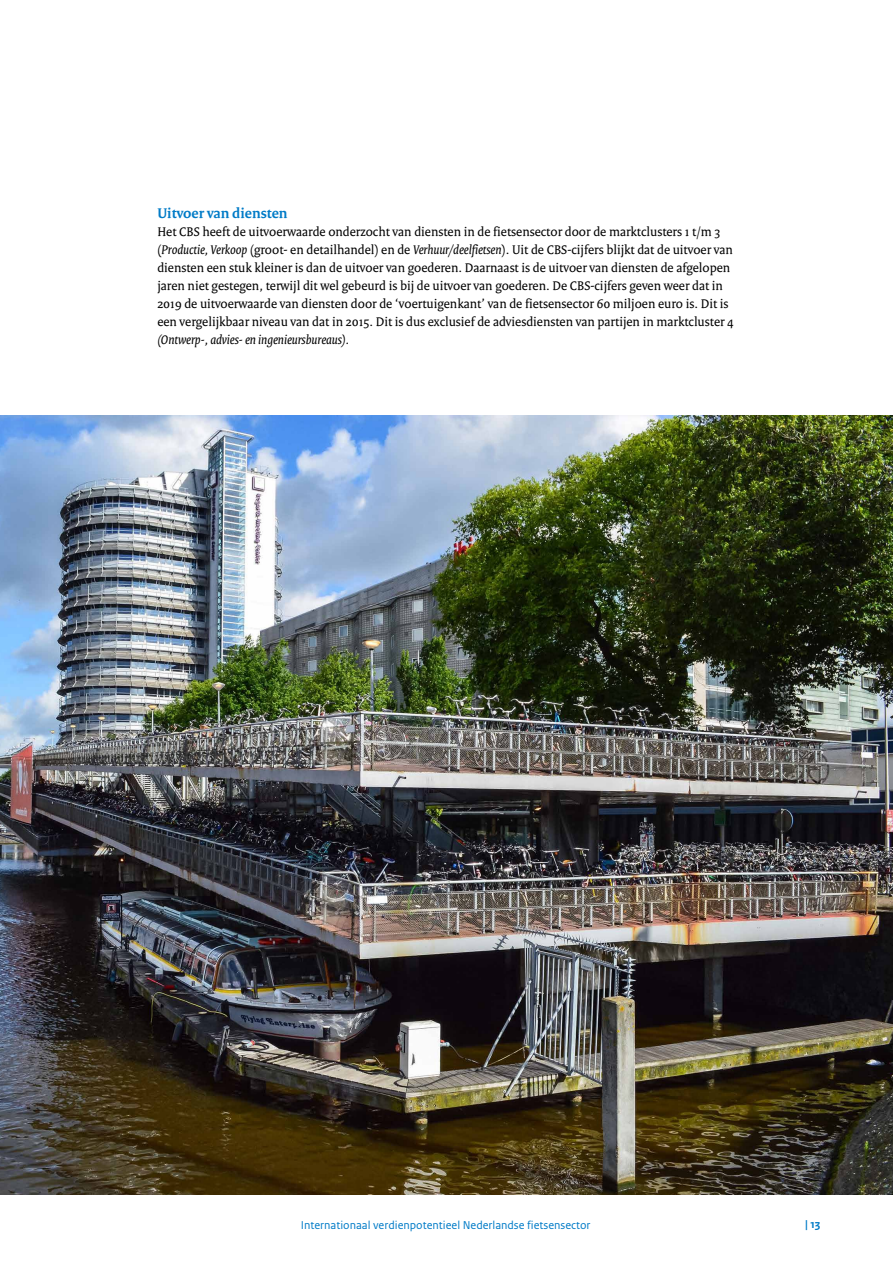
<style>
.page{position:relative;width:893px;height:1263px;background:#fff}
.page>*{position:absolute;margin:0;border:0;box-sizing:border-box;transform-origin:0 0}
.t1{font:700 15px "Rijksoverheid Serif";color:#007bc7}
.t2{font:13.5px/18px "Rijksoverheid Serif";color:#000}
.t3{font:italic 13.5px "Rijksoverheid Serif";color:#000}
.t4{font:12px "Rijksoverheid Sans Text";color:#007bc7}
.t5{font:700 12px "Rijksoverheid Sans Text";color:#007bc7}
.s1{font-style:italic}
</style>
<div class="page">
<img style="left:0;top:416px;width:893px;height:779px">
<p class="t1" style="left:157px;top:204px;width:132px">Uitvoer van diensten</p>
<p class="t2" style="left:157px;top:222px;width:578px">Het CBS heeft de uitvoerwaarde onderzocht van diensten in de fietsensector door de marktclusters 1 t/m 3 (<span class="s1">Productie, Verkoop</span> (groot- en detailhandel) en de <span class="s1">Verhuur/deelfietsen</span>). Uit de CBS-cijfers blijkt dat de uitvoer van diensten een stuk kleiner is dan de uitvoer van goederen. Daarnaast is de uitvoer van diensten de afgelopen jaren niet gestegen, terwijl dit wel gebeurd is bij de uitvoer van goederen. De CBS-cijfers geven weer dat in 2019 de uitvoerwaarde van diensten door de ‘voertuigenkant’ van de fietsensector 60 miljoen euro is. Dit is een vergelijkbaar niveau van dat in 2015. Dit is dus exclusief de adviesdiensten van partijen in marktcluster 4</p>
<p class="t3" style="left:157px;top:331px;width:193px">(Ontwerp-, advies- en ingenieursbureaus).</p>
<p class="t4" style="left:301px;top:1218px;width:291px">Internationaal verdienpotentieel Nederlandse fietsensector</p>
<p class="t5" style="left:805px;top:1217px;width:17px">| 13</p>
</div>
